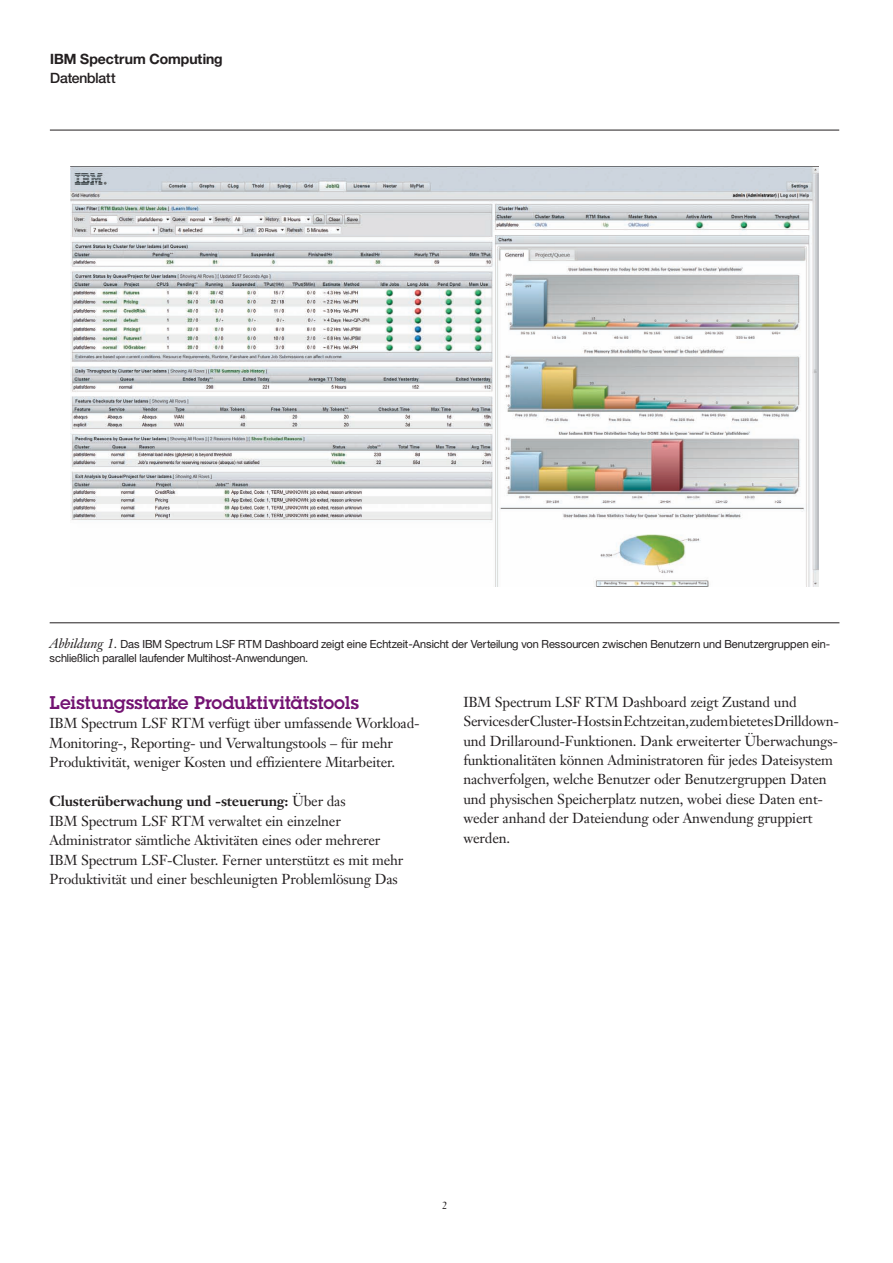
<style>
.page{position:relative;width:893px;height:1263px;background:#fff}
.page>*{position:absolute;margin:0;border:0;box-sizing:border-box;transform-origin:0 0}
.t1{font:600 18px "Lubalinfor IBM";color:#731372}
.t2{font:14.25px/19.5px "Janson Text LT Pro";letter-spacing:-.015em;color:#231f20}
.t3{font:700 14.25px "Helv Neuefor IBM";color:#231f20}
.t4{font:500 14.25px "Helv Neuefor IBM";letter-spacing:-.01em;color:#231f20}
.t5{font:11.25px/13.5px "Helv Neuefor IBM";letter-spacing:-.005em;color:#231f20}
.t6{font:10.5px "Janson Text LT Pro";color:#231f20}
.s1{font-family:"Janson Text LT Pro";font-style:italic;font-size:13.5px}
.s2{font-weight:700}
</style>
<div class="page">
<hr style="left:50px;top:130px;width:789px;height:1px;background:#231f20">
<hr style="left:50px;top:622px;width:789px;height:1px;background:#231f20">
<img style="left:71px;top:166px;width:747px;height:421px">
<p class="t3" style="left:50px;top:50px;width:174px">IBM Spectrum Computing</p>
<p class="t4" style="left:50px;top:70px;width:67px">Datenblatt</p>
<p class="t5" style="left:50px;top:637px;width:782px"><span class="s1">Abbildung 1.</span> Das IBM Spectrum LSF RTM Dashboard zeigt eine Echtzeit-Ansicht der Verteilung von Ressourcen zwischen Benutzern und Benutzergruppen ein&shy;schließlich parallel laufender Multihost-Anwendungen.</p>
<h2 class="t1" style="left:50px;top:690px;width:311px">Leistungsstarke Produktivitätstools</h2>
<p class="t2" style="left:50px;top:713px;width:372px">IBM Spectrum LSF RTM verfügt über umfassende Workload-<br>Monitoring-, Reporting- und Verwaltungstools – für mehr<br>Produktivität, weniger Kosten und effizientere Mitarbeiter.</p>
<p class="t2" style="left:50px;top:792px;width:355px"><span class="s2">Clusterüberwachung und -steuerung:</span> Über das<br>IBM Spectrum LSF RTM verwaltet ein einzelner Administrator sämtliche Aktivitäten eines oder mehrerer IBM Spectrum LSF-Cluster. Ferner unterstützt es mit mehr Produktivität und einer beschleunigten Problemlösung Das</p>
<p class="t2" style="left:463px;top:692px;width:377px">IBM Spectrum LSF RTM Dashboard zeigt Zustand und Services der Cluster-Hosts in Echtzeit an, zudem bietet es Drilldown&shy;und Drillaround-Funktionen. Dank erweiterter Überwachungs&shy;funktionalitäten können Administratoren für jedes Dateisystem nachverfolgen, welche Benutzer oder Benutzergruppen Daten und physischen Speicherplatz nutzen, wobei diese Daten ent&shy;weder anhand der Dateiendung oder Anwendung gruppiert werden.</p>
<p class="t6" style="left:442px;top:1199px;width:7px">2</p>
</div>
